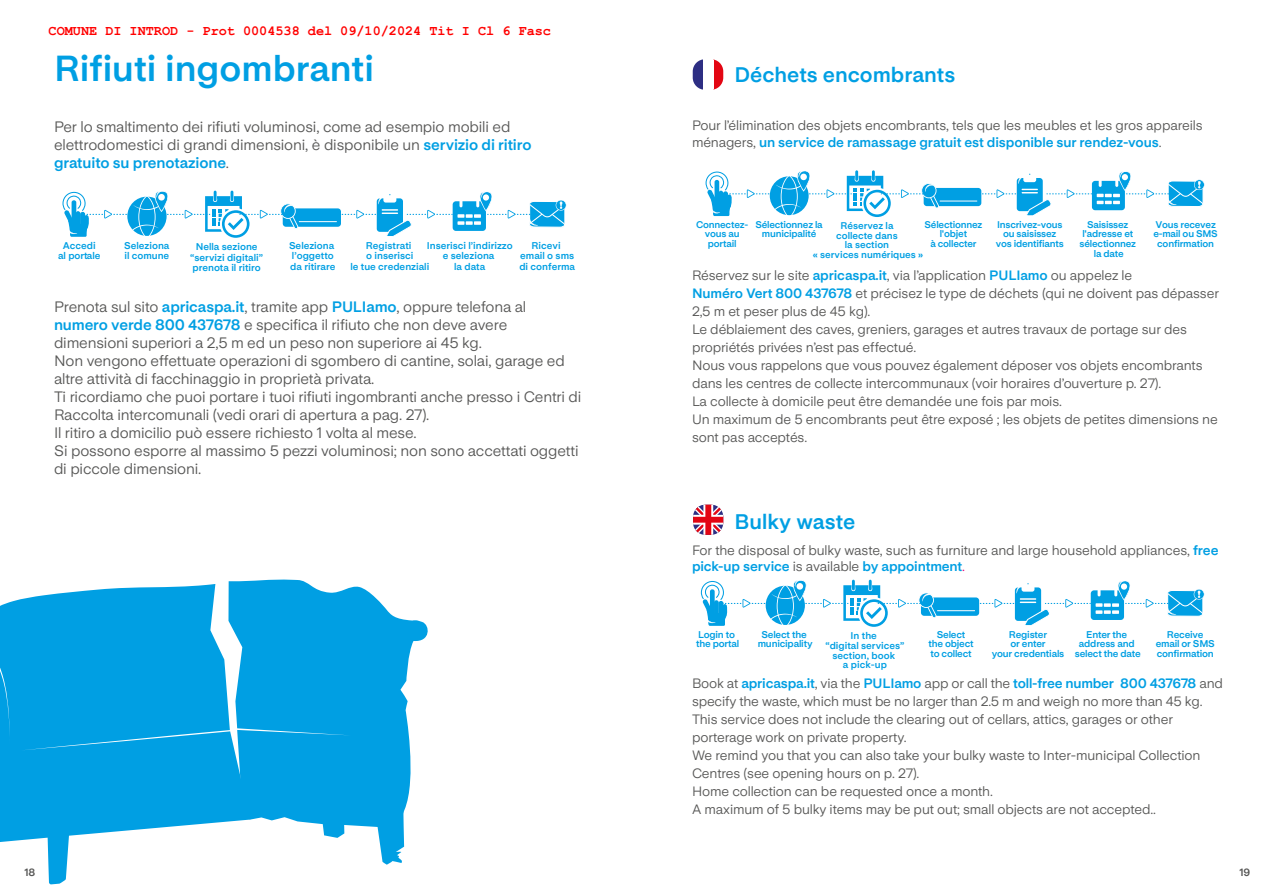
<style>
.page{position:relative;width:1276px;height:893px;background:#fff}
.page>*{position:absolute;margin:0;border:0;box-sizing:border-box;transform-origin:0 0}
.t1{font:700 36px "Life Sans";color:#009fe3}
.t2{font:700 21px "Life Sans";color:#009fe3}
.t3{font:15px/18px "Life Sans";letter-spacing:-.01em;color:#575756}
.t4{font:13.5px/18px "Life Sans";letter-spacing:-.01em;color:#575756}
.t5{font:700 13.5px "Courier New";color:#f00}
.t6{font:700 10.5px "Life Sans";color:#575756}
.t7{font:700 9.75px/10.6px "Life Sans";color:#009fe3;text-align:center}
.t8{font:700 9.75px/9.8px "Life Sans";letter-spacing:-.02em;color:#009fe3;text-align:center}
.t9{font:700 9.6px/9.6px "Life Sans";letter-spacing:-.02em;color:#009fe3;text-align:center}
.t10{font:700 9.6px/9.6px "Life Sans";color:#009fe3;text-align:center}
.s1{font-weight:700;color:#009fe3}
.s2{color:#e6007d}
</style>
<div class="page">
<svg style="left:693px;top:505px;width:30px;height:30px"></svg>
<svg style="left:693px;top:59px;width:9px;height:31px"></svg>
<svg style="left:713px;top:59px;width:10px;height:31px"></svg>
<svg style="left:228px;top:580px;width:199px;height:285px;fill:#009fe3"></svg>
<div style="left:358px;top:625px;width:26px;height:108px;background:#009fe3"></div>
<svg style="left:0;top:584px;width:250px;height:301px;fill:#009fe3"></svg>
<div style="left:283px;top:208px;width:58px;height:19px;background:#009fe3;border-radius:3px"></div>
<hr style="left:299px;top:221px;width:38px;height:1px;background:#fff">
<svg style="left:336px;top:192px;width:230px;height:44px"></svg>
<svg style="left:62px;top:190px;width:236px;height:48px"></svg>
<div style="left:923px;top:188px;width:58px;height:18px;background:#009fe3;border-radius:3px"></div>
<hr style="left:939px;top:201px;width:38px;height:1px;background:#fff">
<svg style="left:976px;top:171px;width:228px;height:45px"></svg>
<svg style="left:705px;top:170px;width:234px;height:47px"></svg>
<div style="left:921px;top:597px;width:58px;height:19px;background:#009fe3;border-radius:3px"></div>
<hr style="left:937px;top:610px;width:38px;height:1px;background:#fff">
<svg style="left:974px;top:581px;width:230px;height:45px"></svg>
<svg style="left:701px;top:579px;width:235px;height:48px"></svg>
<p class="t5" style="left:49px;top:24px;width:504px">COMUNE DI INTROD - Prot 0004538 del 09/10/2024 Tit I Cl 6 Fasc</p>
<h1 class="t1" style="left:54px;top:48px;width:321px">Rifiuti ingombranti</h1>
<p class="t3" style="left:54px;top:118px;width:479px">Per lo smaltimento dei rifiuti voluminosi, come ad esempio mobili ed elettrodomestici di grandi dimensioni, è disponibile un <span class="s1">servizio di ritiro gratuito su prenotazione</span>.</p>
<p class="t7" style="left:58px;top:240px;width:44px">Accedi al portale</p>
<p class="t7" style="left:519px;top:240px;width:57px">Ricevi email o sms di conferma</p>
<p class="t7" style="left:124px;top:240px;width:47px;text-align:left">Seleziona il comune</p>
<p class="t7" style="left:289px;top:240px;width:48px;text-align:left">Seleziona l’oggetto da ritirare</p>
<p class="t7" style="left:350px;top:240px;width:80px">Registrati<br>o inserisci<br>le tue credenziali</p>
<p class="t7" style="left:427px;top:240px;width:87px">Inserisci l’indirizzo e seleziona<br>la data</p>
<p class="t7" style="left:190px;top:241px;width:74px">Nella sezione “servizi digitali” prenota il ritiro</p>
<p class="t3" style="left:54px;top:298px;width:529px">Prenota sul sito <span class="s1">apricaspa.it</span>, tramite app <span class="s1">PULIamo</span>, oppure telefona al <span class="s1">numero verde 800 437678</span> e specifica il rifiuto che non deve avere dimensioni superiori a 2,5 m ed un peso non superiore ai 45 kg.<br>Non vengono effettuate operazioni di sgombero di cantine, solai, garage ed altre attività di facchinaggio in proprietà privata.<br>Ti ricordiamo che puoi portare i tuoi rifiuti ingombranti anche presso i Centri di Raccolta intercomunali (vedi orari di apertura a pag. 27).<br>Il ritiro a domicilio può essere richiesto 1 volta al mese.<br>Si possono esporre al massimo 5 pezzi voluminosi; non sono accettati oggetti di piccole dimensioni.</p>
<h2 class="t2" style="left:734px;top:62px;width:222px">Déchets encombrants</h2>
<p class="t4" style="left:692px;top:117px;width:512px;line-height:16.5px">Pour l’élimination des objets encombrants, tels que les meubles et les gros appareils ménagers, <span class="s1">un service de ramassage gratuit est disponible sur rendez-vous</span>.</p>
<p class="t9" style="left:755px;top:220px;width:69px">Sélectionnez la municipalité</p>
<p class="t9" style="left:924px;top:220px;width:59px">Sélectionnez l'objet<br>à collecter</p>
<p class="t9" style="left:995px;top:220px;width:70px">Inscrivez-vous ou saisissez vos identifiants</p>
<p class="t9" style="left:1079px;top:220px;width:58px">Saisissez l'adresse et sélectionnez la date</p>
<p class="t9" style="left:696px;top:220px;width:54px">Connectez&shy;vous au portail</p>
<p class="t9" style="left:1153px;top:220px;width:66px">Vous recevez e-mail ou SMS confirmation</p>
<p class="t10" style="left:813px;top:221px;width:112px">Réservez la<br>collecte dans<br>la section<br>« services numériques »</p>
<p class="t4" style="left:692px;top:267px;width:528px">Réservez sur le site <span class="s1">apricaspa.it</span>, via l’application <span class="s1">PULIamo</span> ou appelez le<br><span class="s1">Numéro Vert 800 437678</span> et précisez le type de déchets (qui ne doivent pas dépasser 2,5 m et peser plus de 45 kg).<br>Le déblaiement des caves, greniers, garages et autres travaux de portage sur des propriétés privées n’est pas effectué.<br>Nous vous rappelons que vous pouvez également déposer vos objets encombrants dans les centres de collecte intercommunaux (voir horaires d’ouverture p. 27).<br>La collecte à domicile peut être demandée une fois par mois.<br>Un maximum de 5 encombrants peut être exposé ; les objets de petites dimensions ne sont pas acceptés.</p>
<h2 class="t2" style="left:734px;top:510px;width:122px">Bulky waste</h2>
<p class="t4" style="left:692px;top:542px;width:528px;line-height:16.5px">For the disposal of bulky waste, such as furniture and large household appliances, <span class="s1">free pick-up service</span> is available <span class="s1">by appointment</span><span class="s2">.</span></p>
<p class="t8" style="left:696px;top:629px;width:45px;text-align:left">Login to the portal</p>
<p class="t8" style="left:1155px;top:629px;width:61px">Receive email or SMS confirmation</p>
<p class="t8" style="left:991px;top:629px;width:74px">Register<br>or enter<br>your credentials</p>
<p class="t8" style="left:757px;top:629px;width:56px">Select the municipality</p>
<p class="t8" style="left:928px;top:629px;width:47px">Select the object to collect</p>
<p class="t8" style="left:1074px;top:629px;width:68px">Enter the address and select the date</p>
<p class="t7" style="left:825px;top:631px;width:81px;line-height:9.8px">In the<br>“digital services” section, book<br>a pick-up</p>
<p class="t4" style="left:692px;top:675px;width:532px">Book at <span class="s1">apricaspa.it</span>, via the <span class="s1">PULIamo</span> app or call the <span class="s1">toll-free number 800 437678</span> and specify the waste, which must be no larger than 2.5 m and weigh no more than 45 kg.<br>This service does not include the clearing out of cellars, attics, garages or other porterage work on private property.<br>We remind you that you can also take your bulky waste to Inter-municipal Collection Centres (see opening hours on p. 27).<br>Home collection can be requested once a month.<br>A maximum of 5 bulky items may be put out; small objects are not accepted..</p>
<p class="t6" style="left:24px;top:867px;width:12px">18</p>
<p class="t6" style="left:1239px;top:867px;width:12px">19</p>
</div>
